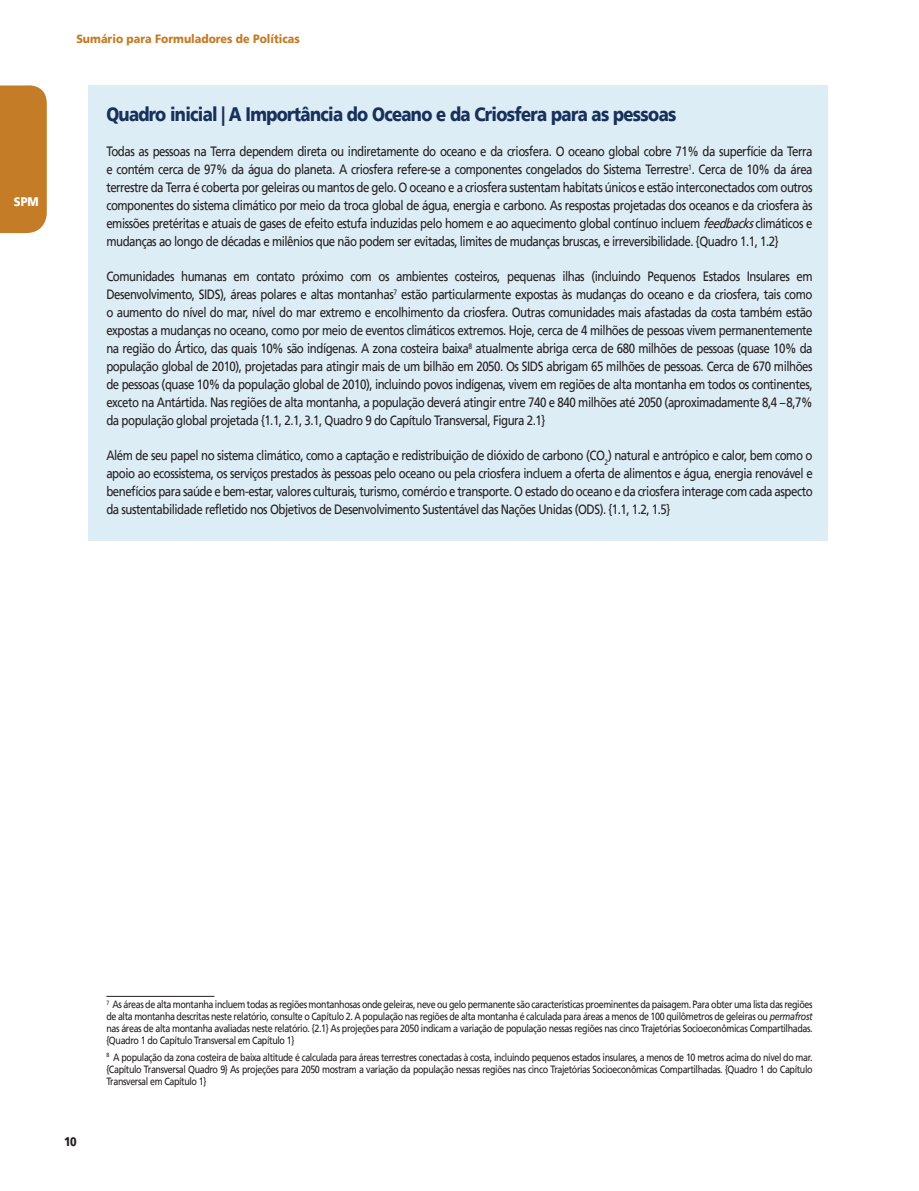
<style>
.page{position:relative;width:919px;height:1191px;background:#fff}
.page>*{position:absolute;margin:0;border:0;box-sizing:border-box;transform-origin:0 0}
.TÍTULO_1{font:900 19.5px "Frutiger LT";letter-spacing:-.04em;color:#18305a;scale:.85 1}
.TEXTO{font:13.5px/18px "Frutiger LT";letter-spacing:-.04em;color:#231f20;text-align:justify;scale:.85 1}
.t1{font:900 12.45px "Frutiger LT";color:#fff;scale:.9 1}
.t2{font:900 12.45px "Frutiger LT";color:#231f20;scale:.85 1}
.t3{font:900 12px "Frutiger LT";color:#c47c27;scale:.9 1}
.RODAPÉ{font:10.5px/12px "Frutiger LT";letter-spacing:-.04em;color:#231f20;text-align:justify;scale:.85 1}
.s1{font-style:italic}
</style>
<div class="page">
<div style="left:0;top:85px;width:47px;height:148px;background:#c47c27"></div>
<div style="left:88px;top:85px;width:739px;height:455px;background:#ddedf6"></div>
<hr style="left:106px;top:996px;width:108px;height:1px;background:#231f20">
<p class="t1" style="left:14px;top:194px;width:29px">SPM</p>
<p class="t3" style="left:76px;top:32px;width:250px">Sumário para Formuladores de Políticas</p>
<p class="TÍTULO_1" style="left:106px;top:102px;width:672px">Quadro inicial | A Importância do Oceano e da Criosfera para as pessoas</p>
<p class="TEXTO" style="left:106px;top:142px;width:832px">Todas as pessoas na Terra dependem direta ou indiretamente do oceano e da criosfera. O oceano global cobre 71% da superfície da Terra e contém cerca de 97% da água do planeta. A criosfera refere-se a componentes congelados do Sistema Terrestre<sup>1</sup>. Cerca de 10% da área terrestre da Terra é coberta por geleiras ou mantos de gelo. O oceano e a criosfera sustentam habitats únicos e estão interconectados com outros componentes do sistema climático por meio da troca global de água, energia e carbono. As respostas projetadas dos oceanos e da criosfera às emissões pretéritas e atuais de gases de efeito estufa induzidas pelo homem e ao aquecimento global contínuo incluem <span class="s1">feedbacks</span>climáticos e mudanças ao longo de décadas e milênios que não podem ser evitadas, limites de mudanças bruscas, e irreversibilidade. {Quadro 1.1, 1.2}</p>
<p class="TEXTO" style="left:106px;top:267px;width:832px">Comunidades humanas em contato próximo com os ambientes costeiros, pequenas ilhas (incluindo Pequenos Estados Insulares em Desenvolvimento, SIDS), áreas polares e altas montanhas<sup>7</sup> estão particularmente expostas às mudanças do oceano e da criosfera, tais como o aumento do nível do mar, nível do mar extremo e encolhimento da criosfera. Outras comunidades mais afastadas da costa também estão expostas a mudanças no oceano, como por meio de eventos climáticos extremos. Hoje, cerca de 4 milhões de pessoas vivem permanentemente na região do Ártico, das quais 10% são indígenas. A zona costeira baixa<sup>8</sup> atualmente abriga cerca de 680 milhões de pessoas (quase 10% da população global de 2010), projetadas para atingir mais de um bilhão em 2050. Os SIDS abrigam 65 milhões de pessoas. Cerca de 670 milhões de pessoas (quase 10% da população global de 2010), incluindo povos indígenas, vivem em regiões de alta montanha em todos os continentes, exceto na Antártida. Nas regiões de alta montanha, a população deverá atingir entre 740 e 840 milhões até 2050 (aproximadamente 8,4 – 8,7% da população global projetada {1.1, 2.1, 3.1, Quadro 9 do Capítulo Transversal, Figura 2.1}</p>
<p class="TEXTO" style="left:106px;top:446px;width:832px">Além de seu papel no sistema climático, como a captação e redistribuição de dióxido de carbono (CO<sub>2</sub>) natural e antrópico e calor, bem como o apoio ao ecossistema, os serviços prestados às pessoas pelo oceano ou pela criosfera incluem a oferta de alimentos e água, energia renovável e benefícios para saúde e bem-estar, valores culturais, turismo, comércio e transporte. O estado do oceano e da criosfera interage com cada aspecto da sustentabilidade refletido nos Objetivos de Desenvolvimento Sustentável das Nações Unidas (ODS). {1.1, 1.2, 1.5}</p>
<p class="t2" style="left:64px;top:1134px;width:16px">10</p>
<p class="RODAPÉ" style="left:106px;top:998px;width:832px"><sup>7</sup> As áreas de alta montanha incluem todas as regiões montanhosas onde geleiras, neve ou gelo permanente são características proeminentes da paisagem. Para obter uma lista das regiões de alta montanha descritas neste relatório, consulte o Capítulo 2. A população nas regiões de alta montanha é calculada para áreas a menos de 100 quilômetros de geleiras ou <span class="s1">permafrost </span>nas áreas de alta montanha avaliadas neste relatório. {2.1} As projeções para 2050 indicam a variação de população nessas regiões nas cinco Trajetórias Socioeconômicas Compartilhadas. {Quadro 1 do Capítulo Transversal em Capítulo 1}</p>
<p class="RODAPÉ" style="left:106px;top:1051px;width:832px"><sup>8</sup> A população da zona costeira de baixa altitude é calculada para áreas terrestres conectadas à costa, incluindo pequenos estados insulares, a menos de 10 metros acima do nível do mar. {Capítulo Transversal Quadro 9} As projeções para 2050 mostram a variação da população nessas regiões nas cinco Trajetórias Socioeconômicas Compartilhadas. {Quadro 1 do Capítulo Transversal em Capítulo 1}</p>
</div>
